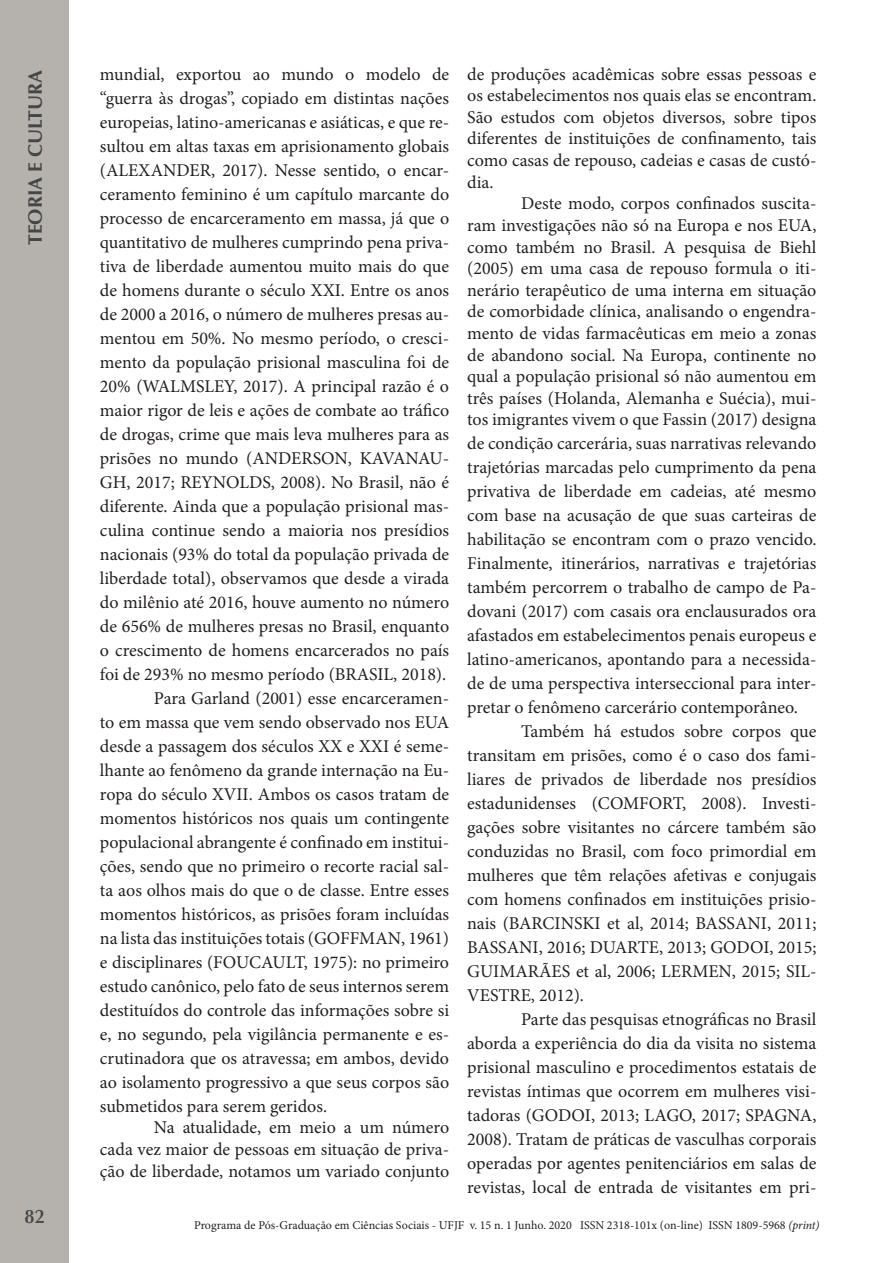
<style>
.page{position:relative;width:893px;height:1263px;background:#fff}
.page>*{position:absolute;margin:0;border:0;box-sizing:border-box;transform-origin:0 0}
.t1{font:700 19.5px "Optima LT Std";color:#454647}
.t2{font:600 19.5px "Optima";color:#454647}
.t3{font:18px/24px "Minion Pro";color:#231f20;text-align:justify}
.t4{font:12px "Minion Pro";color:#231f20}
.s1{font-style:italic}
</style>
<div class="page">
<div style="left:1px;top:0;width:68px;height:1263px;background:#b5b2ad"></div>
<p class="t1" style="left:24px;top:245px;width:177px;rotate:-90deg">TEORIA E CULTURA</p>
<p class="t2" style="left:25px;top:1205px;width:22px">82</p>
<p class="t3" style="left:100px;top:62px;width:351px">mundial, exportou ao mundo o modelo de “guerra às drogas”, copiado em distintas nações europeias, latino-americanas e asiáticas, e que re&shy;sultou em altas taxas em aprisionamento globais (ALEXANDER, 2017). Nesse sentido, o encar&shy;ceramento feminino é um capítulo marcante do processo de encarceramento em massa, já que o quantitativo de mulheres cumprindo pena priva&shy;tiva de liberdade aumentou muito mais do que de homens durante o século XXI. Entre os anos de 2000 a 2016, o número de mulheres presas au&shy;mentou em 50%. No mesmo período, o cresci&shy;mento da população prisional masculina foi de 20% (WALMSLEY, 2017). A principal razão é o maior rigor de leis e ações de combate ao tráfico de drogas, crime que mais leva mulheres para as prisões no mundo (ANDERSON, KAVANAU-GH, 2017; REYNOLDS, 2008). No Brasil, não é diferente. Ainda que a população prisional mas&shy;culina continue sendo a maioria nos presídios nacionais (93% do total da população privada de liberdade total), observamos que desde a virada do milênio até 2016, houve aumento no número de 656% de mulheres presas no Brasil, enquanto o crescimento de homens encarcerados no país foi de 293% no mesmo período (BRASIL, 2018).</p>
<p class="t3" style="left:100px;top:686px;width:351px;text-indent:54px">Para Garland (2001) esse encarceramen&shy;to em massa que vem sendo observado nos EUA desde a passagem dos séculos XX e XXI é seme&shy;lhante ao fenômeno da grande internação na Eu&shy;ropa do século XVII. Ambos os casos tratam de momentos históricos nos quais um contingente populacional abrangente é confinado em institui&shy;ções, sendo que no primeiro o recorte racial sal&shy;ta aos olhos mais do que o de classe. Entre esses momentos históricos, as prisões foram incluídas na lista das instituições totais (GOFFMAN, 1961) e disciplinares (FOUCAULT, 1975): no primeiro estudo canônico, pelo fato de seus internos serem destituídos do controle das informações sobre si e, no segundo, pela vigilância permanente e es&shy;crutinadora que os atravessa; em ambos, devido ao isolamento progressivo a que seus corpos são submetidos para serem geridos.</p>
<p class="t3" style="left:100px;top:1117px;width:351px;line-height:21.6px;text-indent:54px">Na atualidade, em meio a um número cada vez maior de pessoas em situação de priva&shy;ção de liberdade, notamos um variado conjunto</p>
<p class="t3" style="left:467px;top:63px;width:351px;line-height:21.6px">de produções acadêmicas sobre essas pessoas e os estabelecimentos nos quais elas se encontram.<br>São estudos com objetos diversos, sobre tipos diferentes de instituições de confinamento, tais como casas de repouso, cadeias e casas de custó&shy;dia.</p>
<p class="t3" style="left:467px;top:193px;width:351px;line-height:21.6px;text-indent:54px">Deste modo, corpos confinados suscita&shy;ram investigações não só na Europa e nos EUA, como também no Brasil. A pesquisa de Biehl (2005) em uma casa de repouso formula o iti&shy;nerário terapêutico de uma interna em situação de comorbidade clínica, analisando o engendra&shy;mento de vidas farmacêuticas em meio a zonas de abandono social. Na Europa, continente no qual a população prisional só não aumentou em três países (Holanda, Alemanha e Suécia), mui&shy;tos imigrantes vivem o que Fassin (2017) designa</p>
<p class="t3" style="left:467px;top:432px;width:351px">de condição carcerária, suas narrativas relevando trajetórias marcadas pelo cumprimento da pena privativa de liberdade em cadeias, até mesmo com base na acusação de que suas carteiras de habilitação se encontram com o prazo vencido.<br>Finalmente, itinerários, narrativas e trajetórias também percorrem o trabalho de campo de Pa&shy;dovani (2017) com casais ora enclausurados ora afastados em estabelecimentos penais europeus e latino-americanos, apontando para a necessida&shy;de de uma perspectiva interseccional para inter&shy;pretar o fenômeno carcerário contemporâneo.</p>
<p class="t3" style="left:467px;top:720px;width:351px;text-indent:54px">Também há estudos sobre corpos que transitam em prisões, como é o caso dos fami&shy;liares de privados de liberdade nos presídios estadunidenses (COMFORT, 2008). Investi&shy;gações sobre visitantes no cárcere também são conduzidas no Brasil, com foco primordial em mulheres que têm relações afetivas e conjugais com homens confinados em instituições prisio&shy;nais (BARCINSKI et al, 2014; BASSANI, 2011; BASSANI, 2016; DUARTE, 2013; GODOI, 2015; GUIMARÃES et al, 2006; LERMEN, 2015; SIL-VESTRE, 2012).</p>
<p class="t3" style="left:467px;top:1008px;width:351px;text-indent:54px">Parte das pesquisas etnográficas no Brasil aborda a experiência do dia da visita no sistema prisional masculino e procedimentos estatais de revistas íntimas que ocorrem em mulheres visi&shy;tadoras (GODOI, 2013; LAGO, 2017; SPAGNA, 2008). Tratam de práticas de vasculhas corporais operadas por agentes penitenciários em salas de revistas, local de entrada de visitantes em pri-</p>
<p class="t4" style="left:194px;top:1217px;width:627px">Programa de Pós-Graduação em Ciências Sociais - UFJF v. 15 n. 1 Junho. 2020 ISSN 2318-101x (on-line) ISSN 1809-5968 <span class="s1">(print)</span></p>
</div>
